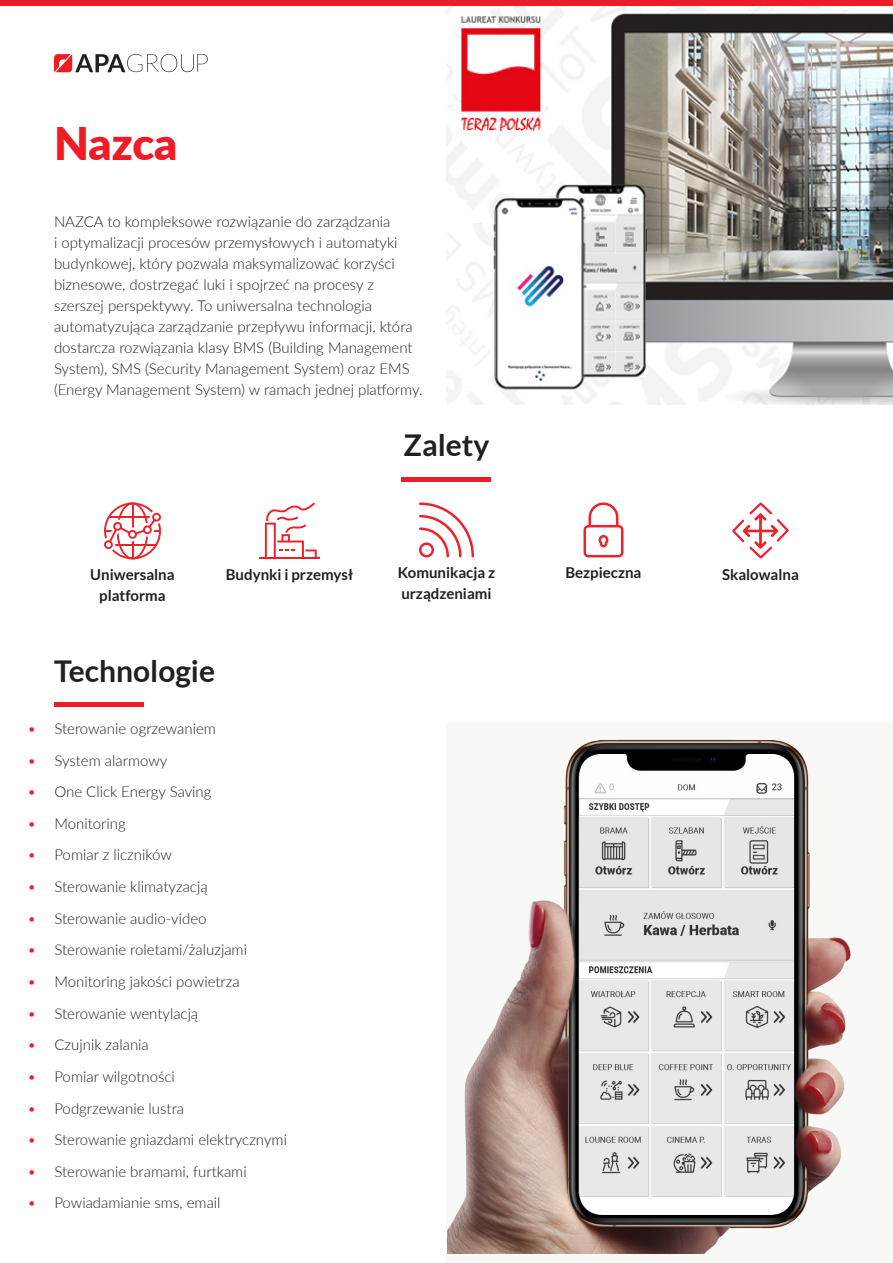
<style>
.page{position:relative;width:893px;height:1263px;background:#fff}
.page>*{position:absolute;margin:0;border:0;box-sizing:border-box;transform-origin:0 0}
.h11{font:900 45px "Lato";letter-spacing:-.005em;color:#ee1c25}
.t1{font:700 30px "Lato";color:#231f20}
.main{font:300 15px/21px "Lato";color:#231f20}
.main-2{font:700 15px/21px "Lato";color:#231f20;text-align:center}
.s1{color:#ee1c25}
</style>
<div class="page">
<div style="left:446px;top:723px;width:447px;height:540px;background:#f8f8f7"></div>
<svg style="left:104px;top:502px;width:57px;height:57px"></svg>
<hr style="left:259px;top:557px;width:61px;height:2px;background:#ec2125">
<svg style="left:265px;top:502px;width:52px;height:55px"></svg>
<svg style="left:419px;top:502px;width:55px;height:55px"></svg>
<svg style="left:583px;top:502px;width:40px;height:55px"></svg>
<svg style="left:732px;top:502px;width:57px;height:56px"></svg>
<svg style="left:54px;top:54px;width:154px;height:18px"></svg>
<div style="left:402px;top:477px;width:89px;height:5px;background:#ee1c25"></div>
<hr style="left:54px;top:703px;width:89px;height:4px;background:#ee1c25">
<img style="left:446px;top:6px;width:447px;height:399px">
<img style="left:447px;top:739px;width:404px;height:514px">
<div style="left:0;top:0;width:893px;height:6px;background:#ee1c25"></div>
<p class="h11" style="left:54px;top:110px;width:125px">Nazca</p>
<p class="main" style="left:54px;top:210px;width:370px">NAZCA to kompleksowe rozwiązanie do zarządzania<br>i optymalizacji procesów przemysłowych i automatyki budynkowej, który pozwala maksymalizować korzyści biznesowe, dostrzegać luki i spojrzeć na procesy z szerszej perspektywy. To uniwersalna technologia automatyzująca zarządzanie przepływu informacji, która dostarcza rozwiązania klasy BMS (Building Management System), SMS (Security Management System) oraz EMS (Energy Management System) w ramach jednej platformy.</p>
<p class="t1" style="left:403px;top:428px;width:87px">Zalety</p>
<p class="main-2" style="left:90px;top:564px;width:86px">Uniwersalna platforma</p>
<p class="main-2" style="left:226px;top:564px;width:129px">Budynki i przemysł</p>
<p class="main-2" style="left:398px;top:562px;width:99px;text-align:left">Komunikacja z urządzeniami</p>
<p class="main-2" style="left:565px;top:562px;width:77px">Bezpieczna</p>
<p class="main-2" style="left:722px;top:563px;width:78px">Skalowalna</p>
<p class="t1" style="left:54px;top:653px;width:163px">Technologie</p>
<p class="main" style="left:27px;top:717px;width:190px"><span class="s1">•</span> Sterowanie ogrzewaniem</p>
<p class="main" style="left:27px;top:749px;width:141px"><span class="s1">•</span> System alarmowy</p>
<p class="main" style="left:27px;top:781px;width:186px"><span class="s1">•</span> One Click Energy Saving</p>
<p class="main" style="left:27px;top:812px;width:100px"><span class="s1">•</span> Monitoring</p>
<p class="main" style="left:27px;top:844px;width:146px"><span class="s1">•</span> Pomiar z liczników</p>
<p class="main" style="left:27px;top:876px;width:182px"><span class="s1">•</span> Sterowanie klimatyzacją</p>
<p class="main" style="left:27px;top:907px;width:181px"><span class="s1">•</span> Sterowanie audio-video</p>
<p class="main" style="left:27px;top:939px;width:221px"><span class="s1">•</span> Sterowanie roletami/żaluzjami</p>
<p class="main" style="left:27px;top:970px;width:214px"><span class="s1">•</span> Monitoring jakości powietrza</p>
<p class="main" style="left:27px;top:1002px;width:172px"><span class="s1">•</span> Sterowanie wentylacją</p>
<p class="main" style="left:27px;top:1034px;width:123px"><span class="s1">•</span> Czujnik zalania</p>
<p class="main" style="left:27px;top:1065px;width:149px"><span class="s1">•</span> Pomiar wilgotności</p>
<p class="main" style="left:27px;top:1097px;width:158px"><span class="s1">•</span> Podgrzewanie lustra</p>
<p class="main" style="left:27px;top:1129px;width:261px"><span class="s1">•</span> Sterowanie gniazdami elektrycznymi</p>
<p class="main" style="left:27px;top:1160px;width:221px"><span class="s1">•</span> Sterowanie bramami, furtkami</p>
<p class="main" style="left:27px;top:1192px;width:195px"><span class="s1">•</span> Powiadamianie sms, email</p>
</div>
